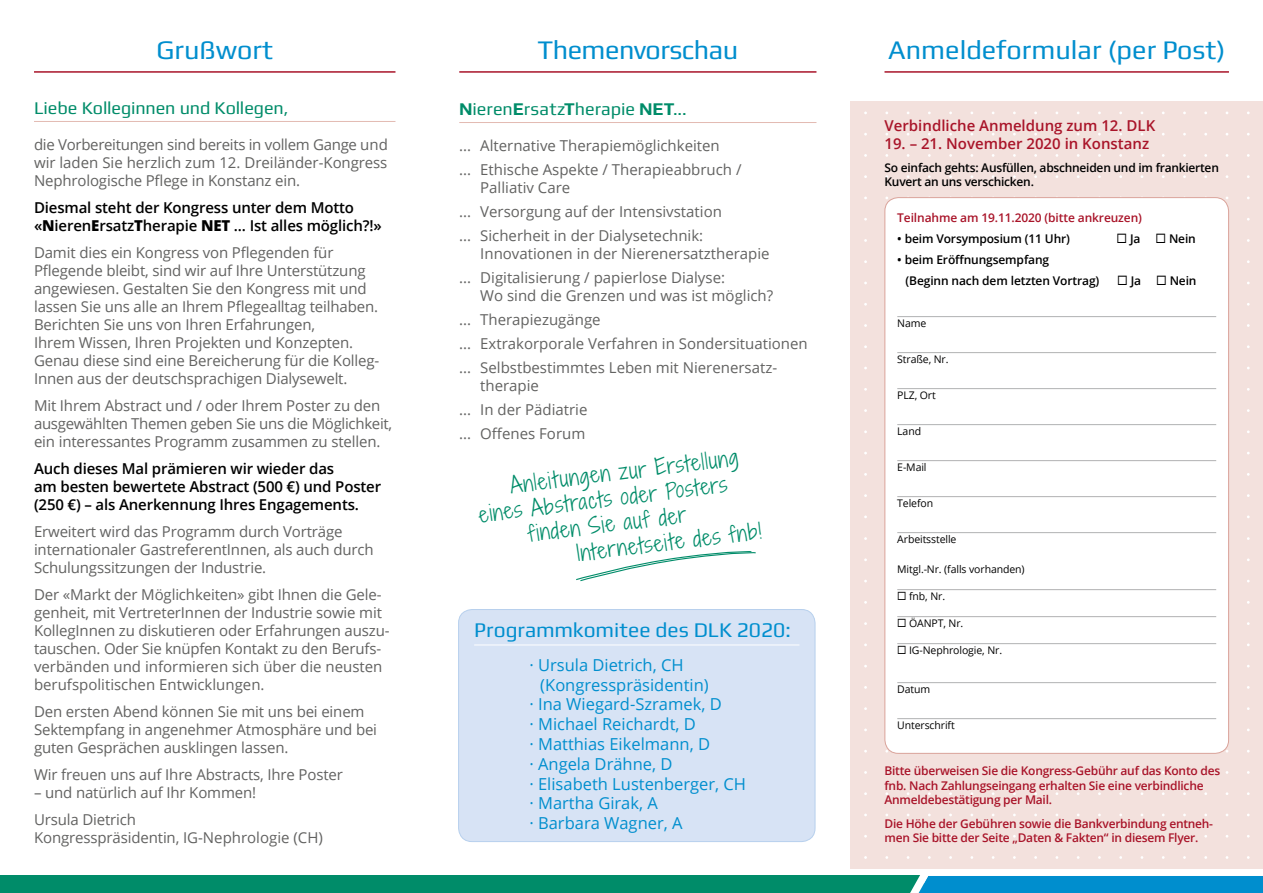
<style>
.page{position:relative;width:1263px;height:893px;background:#fff}
.page>*{position:absolute;margin:0;border:0;box-sizing:border-box;transform-origin:0 0}
.t1{font:27px "Play";color:#008ece}
.t2{font:27px "Play";letter-spacing:-.02em;color:#008ece}
.t3{font:21px "Shadows Into Light Two";color:#008c69}
.t4{font:21px "Play";color:#008ece}
.t5{font:18px "Play";letter-spacing:-.005em;color:#008c69}
.t6{font:16.5px "Open Sans";color:#008ece}
.t7{font:15px/18px "Open Sans";letter-spacing:-.01em;color:#626261}
.t8{font:600 15px/18px "Open Sans";letter-spacing:-.01em;color:#000}
.t9{font:600 15px "Open Sans";color:#a91429}
.t10{font:600 12px/14.4px "Open Sans";letter-spacing:-.02em;color:#a91429}
.t11{font:600 12px/14.4px "Open Sans";letter-spacing:-.01em;color:#000}
.t12{font:10.5px "Open Sans";letter-spacing:-.01em;color:#000}
.s1{font-weight:800}
.s2{font-weight:700}
</style>
<div class="page">
<hr style="left:34px;top:121px;width:361px;height:1px;background:#e3bab2">
<hr style="left:34px;top:71px;width:361px;height:2px;background:#a91429">
<hr style="left:459px;top:71px;width:357px;height:2px;background:#a91429">
<hr style="left:459px;top:122px;width:357px;height:1px;background:#e3bab2">
<div style="left:850px;top:101px;width:413px;height:768px;background:#f3e1dd"></div>
<div style="left:885px;top:198px;width:343px;height:555px;background:#fff;border-radius:14px"></div>
<hr style="left:897px;top:316px;width:319px;height:1px;background:#b1b2b3">
<hr style="left:897px;top:352px;width:319px;height:1px;background:#b1b2b3">
<hr style="left:897px;top:388px;width:319px;height:1px;background:#b1b2b3">
<hr style="left:897px;top:424px;width:319px;height:1px;background:#b1b2b3">
<hr style="left:897px;top:460px;width:319px;height:1px;background:#b1b2b3">
<hr style="left:897px;top:496px;width:319px;height:1px;background:#b1b2b3">
<hr style="left:897px;top:532px;width:319px;height:1px;background:#b1b2b3">
<hr style="left:897px;top:589px;width:319px;height:1px;background:#b1b2b3">
<hr style="left:897px;top:616px;width:319px;height:1px;background:#b1b2b3">
<hr style="left:897px;top:643px;width:319px;height:1px;background:#b1b2b3">
<hr style="left:897px;top:682px;width:319px;height:1px;background:#b1b2b3">
<hr style="left:897px;top:718px;width:319px;height:1px;background:#b1b2b3">
<hr style="left:884px;top:71px;width:345px;height:2px;background:#a91429">
<div style="left:0;top:876px;width:923px;height:17px;background:#008c69"></div>
<svg style="left:837px;top:875px;width:426px;height:18px"></svg>
<div style="left:459px;top:609px;width:356px;height:233px;background:#d7e3f5;border-radius:14px"></div>
<div style="left:458px;top:609px;width:357px;height:233px;border:1px solid #b7d0ed;border-radius:14px"></div>
<hr style="left:474px;top:645px;width:325px;height:1px;background:#fff">
<svg style="left:576px;top:551px;width:180px;height:31px"></svg>
<h1 class="t1" style="left:157px;top:34px;width:118px">Grußwort</h1>
<h1 class="t2" style="left:537px;top:34px;width:202px">Themenvorschau</h1>
<p class="t5" style="left:34px;top:97px;width:256px">Liebe Kolleginnen und Kollegen,</p>
<p class="t7" style="left:34px;top:135px;width:355px;text-align:justify">die Vorbereitungen sind bereits in vollem Gange und wir laden Sie herzlich zum 12. Dreiländer-Kongress Nephrologische Pflege in Konstanz ein.</p>
<p class="t8" style="left:34px;top:198px;width:349px">Diesmal steht der Kongress unter dem Motto «<span class="s1">N</span>ieren<span class="s1">E</span>rsatz<span class="s1">T</span>herapie <span class="s1">NET</span> ... Ist alles möglich?!»</p>
<p class="t7" style="left:34px;top:243px;width:347px">Damit dies ein Kongress von Pflegenden für Pflegende bleibt, sind wir auf Ihre Unterstützung angewiesen. Gestalten Sie den Kongress mit und lassen Sie uns alle an Ihrem Pflegealltag teilhaben.<br>Berichten Sie uns von Ihren Erfahrungen,<br>Ihrem Wissen, Ihren Projekten und Konzepten.<br>Genau diese sind eine Bereicherung für die Kolleg-Innen aus der deutschsprachigen Dialysewelt.</p>
<p class="t7" style="left:34px;top:396px;width:360px">Mit Ihrem Abstract und / oder Ihrem Poster zu den ausgewählten Themen geben Sie uns die Möglichkeit, ein interessantes Programm zusammen zu stellen.</p>
<p class="t8" style="left:34px;top:459px;width:349px">Auch dieses Mal prämieren wir wieder das<br>am besten bewertete Abstract (500 €) und Poster (250 €) – als Anerkennung Ihres Engagements.</p>
<p class="t7" style="left:34px;top:522px;width:341px">Erweitert wird das Programm durch Vorträge internationaler GastreferentInnen, als auch durch<br>Schulungssitzungen der Industrie.</p>
<p class="t7" style="left:34px;top:585px;width:357px">Der «Markt der Möglichkeiten» gibt Ihnen die Gele&shy;genheit, mit VertreterInnen der Industrie sowie mit KollegInnen zu diskutieren oder Erfahrungen auszu&shy;tauschen. Oder Sie knüpfen Kontakt zu den Berufs&shy;verbänden und informieren sich über die neusten berufspolitischen Entwicklungen.</p>
<p class="t7" style="left:34px;top:702px;width:345px">Den ersten Abend können Sie mit uns bei einem<br>Sektempfang in angenehmer Atmosphäre und bei guten Gesprächen ausklingen lassen.</p>
<p class="t7" style="left:34px;top:765px;width:310px">Wir freuen uns auf Ihre Abstracts, Ihre Poster</p>
<p class="t7" style="left:34px;top:779px;width:224px;line-height:27px">– und natürlich auf Ihr Kommen!<br>Ursula Dietrich</p>
<p class="t7" style="left:34px;top:828px;width:290px">Kongresspräsidentin, IG-Nephrologie (CH)</p>
<p class="t5" style="left:459px;top:98px;width:229px"><span class="s2">N</span>ieren<span class="s2">E</span>rsatz<span class="s2">T</span>herapie <span class="s2">NET</span>...</p>
<p class="t7" style="left:459px;top:133px;width:284px;line-height:24px">... Alternative Therapiemöglichkeiten<br>... Ethische Aspekte / Therapieabbruch /</p>
<p class="t7" style="left:459px;top:175px;width:264px;line-height:24px;text-indent:21px">Palliativ Care<br>... Versorgung auf der Intensivstation ... Sicherheit in der Dialysetechnik:</p>
<p class="t7" style="left:459px;top:241px;width:312px;line-height:24px;text-indent:21px">Innovationen in der Nierenersatztherapie ... Digitalisierung / papierlose Dialyse:</p>
<p class="t7" style="left:459px;top:283px;width:350px;line-height:24px;text-indent:21px">Wo sind die Grenzen und was ist möglich?<br>... Therapiezugänge<br>... Extrakorporale Verfahren in Sondersituationen ... Selbstbestimmtes Leben mit Nierenersatz-</p>
<p class="t7" style="left:459px;top:373px;width:130px;line-height:24px;text-indent:21px">therapie<br>... In der Pädiatrie ... Offenes Forum</p>
<h2 class="t3" style="left:508px;top:470px;width:231px;rotate:-7deg">Anleitungen zur Erstellung</h2>
<h2 class="t3" style="left:477px;top:499px;width:252px;rotate:-7deg">eines Abstracts oder Posters</h2>
<h2 class="t3" style="left:526px;top:519px;width:162px;rotate:-7deg">finden Sie auf der</h2>
<h2 class="t3" style="left:575px;top:538px;width:187px;rotate:-7deg">Internetseite des fnb!</h2>
<h2 class="t4" style="left:474px;top:618px;width:318px">Programmkomitee des DLK 2020:</h2>
<p class="t6" style="left:529px;top:653px;width:156px">· Ursula Dietrich, CH</p>
<p class="t6" style="left:540px;top:673px;width:170px">(Kongresspräsidentin)</p>
<p class="t6" style="left:529px;top:693px;width:194px">· Ina Wiegard-Szramek, D</p>
<p class="t6" style="left:529px;top:713px;width:168px">· Michael Reichardt, D</p>
<p class="t6" style="left:529px;top:732px;width:182px">· Matthias Eikelmann, D</p>
<p class="t6" style="left:529px;top:752px;width:145px">· Angela Drähne, D</p>
<p class="t6" style="left:529px;top:772px;width:218px">· Elisabeth Lustenberger, CH</p>
<p class="t6" style="left:529px;top:792px;width:130px">· Martha Girak, A</p>
<p class="t6" style="left:529px;top:812px;width:155px">· Barbara Wagner, A</p>
<h1 class="t1" style="left:888px;top:34px;width:339px">Anmeldeformular (per Post)</h1>
<p class="t9" style="left:884px;top:115px;width:272px">Verbindliche Anmeldung zum 12. DLK</p>
<p class="t9" style="left:884px;top:133px;width:266px">19. – 21. November 2020 in Konstanz</p>
<p class="t11" style="left:884px;top:160px;width:336px">So einfach gehts: Ausfüllen, abschneiden und im frankierten<br>Kuvert an uns verschicken.</p>
<p class="t10" style="left:897px;top:210px;width:246px">Teilnahme am 19.11.2020 (bitte ankreuzen)</p>
<p class="t11" style="left:897px;top:231px;width:174px">• beim Vorsymposium (11 Uhr)</p>
<p class="t11" style="left:1116px;top:231px;width:81px">◻ Ja ◻ Nein</p>
<p class="t11" style="left:905px;top:248px;width:195px;line-height:21px;text-indent:-8px">• beim Eröffnungsempfang<br>(Beginn nach dem letzten Vortrag)</p>
<p class="t11" style="left:1117px;top:273px;width:81px">◻ Ja ◻ Nein</p>
<p class="t12" style="left:897px;top:316px;width:31px">Name</p>
<p class="t12" style="left:897px;top:352px;width:53px">Straße, Nr.</p>
<p class="t12" style="left:897px;top:388px;width:40px">PLZ, Ort</p>
<p class="t12" style="left:897px;top:424px;width:25px">Land</p>
<p class="t12" style="left:897px;top:460px;width:31px">E-Mail</p>
<p class="t12" style="left:897px;top:496px;width:37px">Telefon</p>
<p class="t12" style="left:897px;top:532px;width:61px">Arbeitsstelle</p>
<p class="t12" style="left:897px;top:562px;width:129px">Mitgl.-Nr. (falls vorhanden)</p>
<p class="t12" style="left:897px;top:589px;width:49px">◻ fnb, Nr.</p>
<p class="t12" style="left:897px;top:616px;width:68px">◻ ÖANPT, Nr.</p>
<p class="t12" style="left:897px;top:643px;width:106px">◻ IG-Nephrologie, Nr.</p>
<p class="t12" style="left:897px;top:682px;width:34px">Datum</p>
<p class="t12" style="left:897px;top:718px;width:59px">Unterschrift</p>
<p class="t10" style="left:884px;top:763px;width:337px">Bitte überweisen Sie die Kongress-Gebühr auf das Konto des fnb. Nach Zahlungseingang erhalten Sie eine verbindliche<br>Anmeldebestätigung per Mail.</p>
<p class="t10" style="left:884px;top:816px;width:330px">Die Höhe der Gebühren sowie die Bankverbindung entneh&shy;men Sie bitte der Seite „Daten &amp; Fakten“ in diesem Flyer.</p>
</div>
